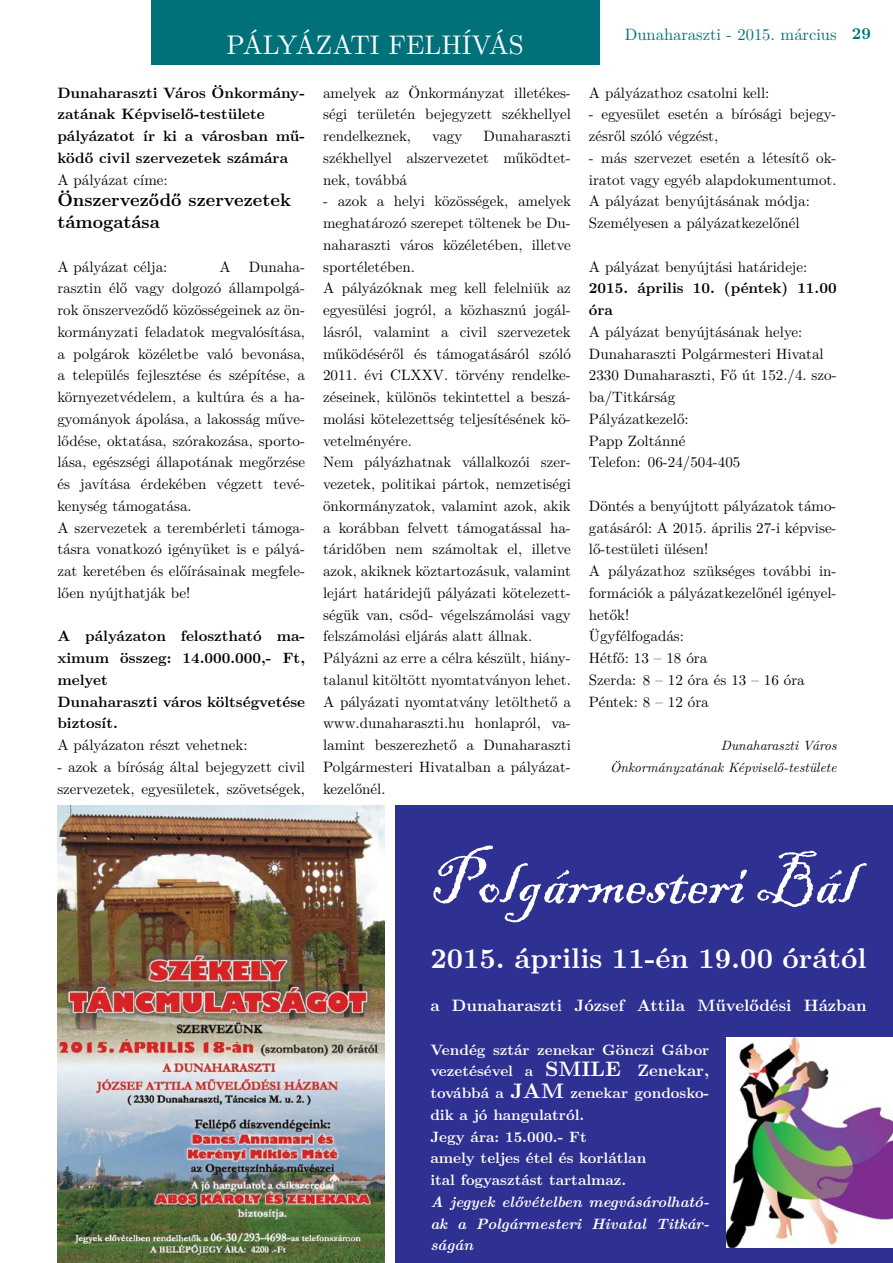
<style>
.page{position:relative;width:893px;height:1263px;background:#fff}
.page>*{position:absolute;margin:0;border:0;box-sizing:border-box;transform-origin:0 0}
.t1{font:69px "Blackadder ITC";color:#fff}
.t2{font:700 28.5px "LM Roman 10";color:#fff}
.t3{font:27px "LM Roman 10";color:#fff}
.t4{font:700 18px/21.8px "LM Roman 10";color:#000}
.t5{font:700 16.5px "LM Roman 10";color:#fff}
.t6{font:16.5px "LM Roman 10";color:#007079}
.t7{font:15px/21.8px "LM Roman 10";color:#000}
.t8{font:700 15px/21.8px "LM Roman 10";color:#000}
.t9{font:700 15px/21.8px "LM Roman 10";color:#fff}
.t10{font:italic 700 15px/21.8px "LM Roman 10";color:#fff;text-align:justify}
.t11{font:italic 13.5px/21.8px "LM Roman 10";color:#000;text-align:right}
.s1{font-weight:700}
.s2{font-size:21px}
.s3{font-size:16.5px}
</style>
<div class="page">
<div style="left:395px;top:806px;width:498px;height:457px;background:#2e3092"></div>
<div style="left:151px;top:0;width:449px;height:65px;background:#007079"></div>
<img style="left:57px;top:806px;width:327px;height:457px">
<img style="left:726px;top:1038px;width:167px;height:209px">
<h3 class="t3" style="left:227px;top:24px;width:299px">PÁLYÁZATI FELHÍVÁS</h3>
<p class="t8" style="left:57px;top:80px;width:249px">Dunaharaszti Város Önkormány&shy;zatának Képviselő-testülete pályázatot ír ki a városban mű&shy;ködő civil szervezetek számára</p>
<p class="t7" style="left:57px;top:167px;width:112px">A pályázat címe:</p>
<p class="t4" style="left:57px;top:188px;width:235px">Önszerveződő szervezetek támogatása</p>
<p class="t7" style="left:57px;top:254px;width:111px">A pályázat célja:</p>
<p class="t7" style="left:57px;top:254px;width:249px;text-indent:162px">A Dunaha&shy;rasztin élő vagy dolgozó állampolgá&shy;rok önszerveződő közösségeinek az ön&shy;kormányzati feladatok megvalósítása, a polgárok közéletbe való bevonása, a település fejlesztése és szépítése, a környezetvédelem, a kultúra és a ha&shy;gyományok ápolása, a lakosság műve&shy;lődése, oktatása, szórakozása, sporto&shy;lása, egészségi állapotának megőrzése és javítása érdekében végzett tevé&shy;kenység támogatása.<br>A szervezetek a terembérleti támoga&shy;tásra vonatkozó igényüket is e pályá&shy;zat keretében és előírásainak megfele&shy;lően nyújthatják be!</p>
<p class="t8" style="left:57px;top:624px;width:249px">A pályázaton felosztható ma&shy;ximum összeg: 14.000.000,- Ft, melyet<br>Dunaharaszti város költségvetése biztosít.</p>
<p class="t7" style="left:57px;top:733px;width:192px">A pályázaton részt vehetnek:</p>
<p class="t7" style="left:57px;top:755px;width:249px">- azok a bíróság által bejegyzett civil szervezetek, egyesületek, szövetségek,</p>
<p class="t7" style="left:323px;top:80px;width:249px;text-align:justify">amelyek az Önkormányzat illetékes&shy;ségi területén bejegyzett székhellyel rendelkeznek,</p>
<p class="t7" style="left:323px;top:124px;width:249px;text-align:justify;text-indent:160px">Dunaharaszti székhellyel alszervezetet működtet&shy;nek, továbbá</p>
<p class="t7" style="left:323px;top:189px;width:249px">- azok a helyi közösségek, amelyek meghatározó szerepet töltenek be Du&shy;naharaszti város közéletében, illetve sportéletében.<br>A pályázóknak meg kell felelniük az egyesülési jogról, a közhasznú jogál&shy;lásról, valamint a civil szervezetek működéséről és támogatásáról szóló 2011. évi CLXXV. törvény rendelke&shy;zéseinek, különös tekintettel a beszá&shy;molási kötelezettség teljesítésének kö&shy;vetelményére.<br>Nem pályázhatnak vállalkozói szer&shy;vezetek, politikai pártok, nemzetiségi önkormányzatok, valamint azok, akik a korábban felvett támogatással ha&shy;táridőben nem számoltak el, illetve azok, akiknek köztartozásuk, valamint lejárt határidejű pályázati kötelezett&shy;ségük van, csőd- végelszámolási vagy felszámolási eljárás alatt állnak.<br>Pályázni az erre a célra készült, hiány&shy;talanul kitöltött nyomtatványon lehet.<br>A pályázati nyomtatvány letölthető a www.dunaharaszti.hu honlapról, va&shy;lamint beszerezhető a Dunaharaszti Polgármesteri Hivatalban a pályázat&shy;kezelőnél.</p>
<p class="t7" style="left:432px;top:124px;width:31px">vagy</p>
<p class="t6" style="left:625px;top:21px;width:248px">Dunaharaszti - 2015. március <span class="s1">29</span></p>
<p class="t7" style="left:589px;top:80px;width:182px">A pályázathoz csatolni kell:</p>
<p class="t7" style="left:589px;top:102px;width:249px">- egyesület esetén a bírósági bejegy&shy;zésről szóló végzést,</p>
<p class="t7" style="left:589px;top:146px;width:249px">- más szervezet esetén a létesítő ok&shy;iratot vagy egyéb alapdokumentumot.<br>A pályázat benyújtásának módja:<br>Személyesen a pályázatkezelőnél</p>
<p class="t7" style="left:589px;top:254px;width:220px">A pályázat benyújtási határideje:</p>
<p class="t8" style="left:589px;top:276px;width:249px">2015. április 10. (péntek) 11.00 óra</p>
<p class="t7" style="left:589px;top:320px;width:249px">A pályázat benyújtásának helye:<br>Dunaharaszti Polgármesteri Hivatal<br>2330 Dunaharaszti, Fő út 152./4. szo&shy;ba/Titkárság<br>Pályázatkezelő:<br>Papp Zoltánné<br>Telefon: 06-24/504-405</p>
<p class="t7" style="left:589px;top:494px;width:249px">Döntés a benyújtott pályázatok támo&shy;gatásáról: A 2015. április 27-i képvise&shy;lő-testületi ülésen!<br>A pályázathoz szükséges további in&shy;formációk a pályázatkezelőnél igényel&shy;hetők!<br>Ügyfélfogadás:<br>Hétfő: 13 – 18 óra<br>Szerda: 8 – 12 óra és 13 – 16 óra<br>Péntek: 8 – 12 óra</p>
<p class="t11" style="left:610px;top:733px;width:228px">Dunaharaszti Város<br>Önkormányzatának Képviselő-testülete</p>
<h1 class="t1" style="left:430px;top:840px;width:427px">Polgármesteri Bál</h1>
<h2 class="t2" style="left:430px;top:935px;width:438px">2015. április 11-én 19.00 órától</h2>
<p class="t5" style="left:430px;top:992px;width:438px">a Dunaharaszti József Attila Művelődési Házban</p>
<p class="t9" style="left:430px;top:1037px;width:281px">Vendég sztár zenekar Gönczi Gábor vezetésével a <span class="s2">SMILE</span> <span class="s3">Zenekar, </span>továbbá a <span class="s2">JAM</span> zenekar gondosko&shy;dik a jó hangulatról.<br>Jegy ára: 15.000.- Ft<br>amely teljes étel és korlátlan<br>ital fogyasztást tartalmaz.</p>
<p class="t10" style="left:430px;top:1190px;width:281px">A jegyek elővételben megvásárolható&shy;ak a Polgármesteri Hivatal Titkár&shy;ságán</p>
</div>
